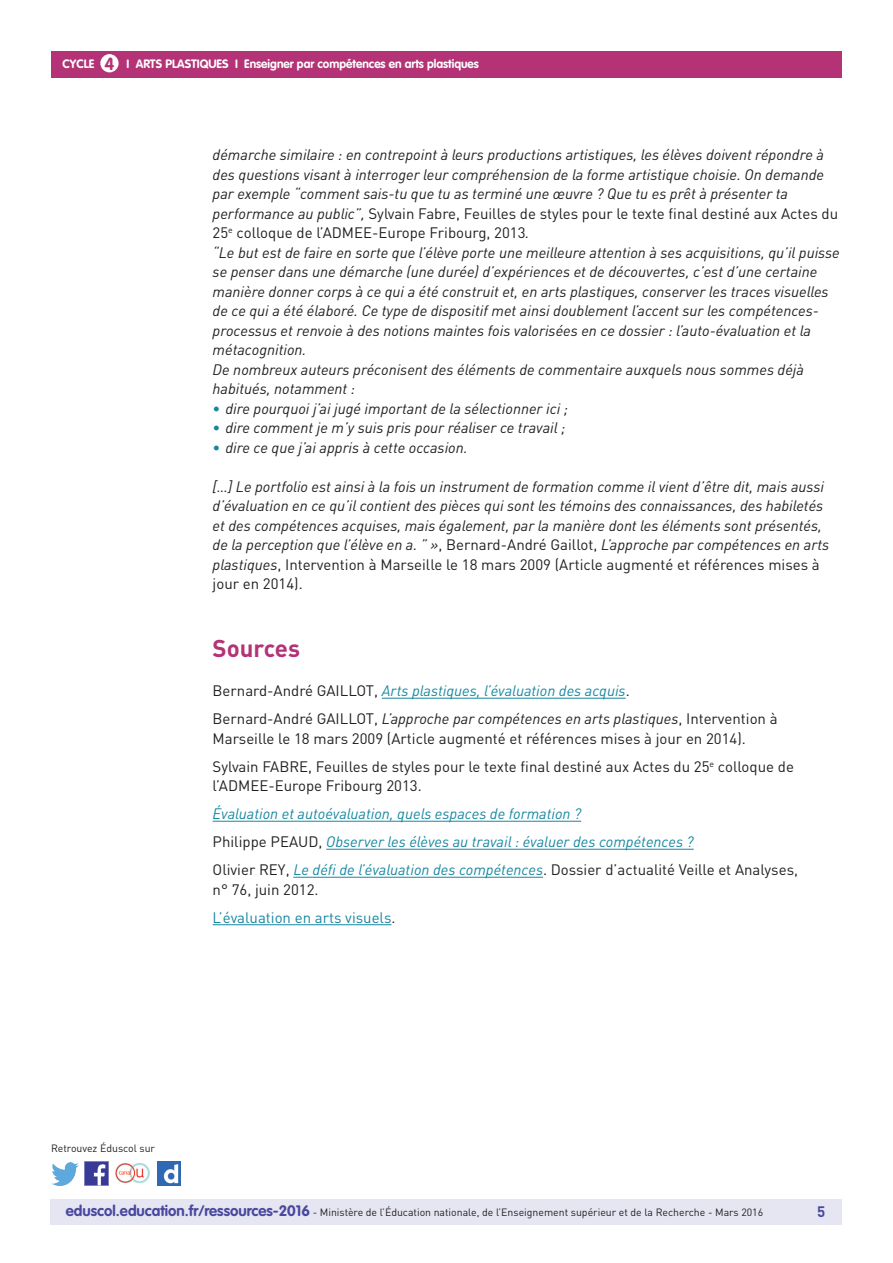
<style>
.page{position:relative;width:893px;height:1263px;background:#fff}
.page>*{position:absolute;margin:0;border:0;box-sizing:border-box;transform-origin:0 0}
.t1{font:700 24px "DIN Pro";color:#b43376}
.t2{font:italic 15px/19.5px "DIN Pro";color:#231f20}
.t3{font:15px/28px "DIN Pro";color:#231f20}
.t4{font:italic 15px/28px "DIN Pro";color:#16879f}
.t5{font:15px/28px "DIN Pro";color:#16879f}
.t6{font:700 15px "DIN Pro";color:#4a489e}
.t7{font:700 12px "VAG Rounded Std";color:#fff}
.t8{font:10.5px "DIN Pro";color:#231f20}
.s1{font-size:17.25px;color:#b43376}
.s2{font-style:normal}
.s3{font-style:normal;color:#16879f}
.s4{font-style:italic;color:#16879f}
.s5{font-style:italic}
.s6{font-style:normal;color:#231f20}
.s7{color:#231f20}
.s8{font-family:"VAG Rounded Std";font-weight:700;font-size:15px;color:#4a489e}
</style>
<div class="page">
<div style="left:50px;top:1199px;width:791px;height:26px;background:#e6e5f2"></div>
<div style="left:51px;top:51px;width:791px;height:27px;background:#b43376"></div>
<div style="left:100px;top:54px;width:19px;height:18px;background:#fff;border-radius:50%"></div>
<img style="left:85px;top:1162px;width:23px;height:23px">
<img style="left:51px;top:1163px;width:28px;height:22px">
<img style="left:158px;top:1162px;width:22px;height:23px">
<img style="left:115px;top:1163px;width:35px;height:21px">
<hr style="left:382px;top:698px;width:244px;height:1px;background:#16879f">
<hr style="left:213px;top:821px;width:368px;height:1px;background:#16879f">
<hr style="left:326px;top:849px;width:368px;height:1px;background:#16879f">
<hr style="left:293px;top:877px;width:250px;height:1px;background:#16879f">
<hr style="left:213px;top:924px;width:178px;height:1px;background:#16879f">
<p class="t7" style="left:63px;top:57px;width:418px">CYCLE <span class="s1">4</span> I Arts plastiques I Enseigner par compétences en arts plastiques</p>
<p class="t2" style="left:213px;top:145px;width:629px">démarche similaire : en contrepoint à leurs productions artistiques, les élèves doivent répondre à des questions visant à interroger leur compréhension de la forme artistique choisie. On demande par exemple “comment sais-tu que tu as terminé une œuvre ? Que tu es prêt à présenter ta performance au public”, <span class="s2">Sylvain Fabre, Feuilles de styles pour le texte final destiné aux Actes du 25</span><sup>e</sup> <span class="s2">colloque de l’ADMEE-Europe Fribourg, 2013</span>.<br>“Le but est de faire en sorte que l’élève porte une meilleure attention à ses acquisitions, qu’il puisse se penser dans une démarche (une durée) d’expériences et de découvertes, c’est d’une certaine manière donner corps à ce qui a été construit et, en arts plastiques, conserver les traces visuelles de ce qui a été élaboré. Ce type de dispositif met ainsi doublement l’accent sur les compétences&shy;processus et renvoie à des notions maintes fois valorisées en ce dossier : l’auto-évaluation et la métacognition.<br>De nombreux auteurs préconisent des éléments de commentaire auxquels nous sommes déjà habitués, notamment :</p>
<p class="t2" style="left:213px;top:398px;width:357px"><span class="s3">•</span> dire pourquoi j’ai jugé important de la sélectionner ici ;</p>
<p class="t2" style="left:213px;top:418px;width:354px"><span class="s3">•</span> dire comment je m’y suis pris pour réaliser ce travail ;</p>
<p class="t2" style="left:213px;top:437px;width:257px"><span class="s3">•</span> dire ce que j’ai appris à cette occasion.</p>
<p class="t2" style="left:213px;top:476px;width:618px">[…] Le portfolio est ainsi à la fois un instrument de formation comme il vient d’être dit, mais aussi d’évaluation en ce qu’il contient des pièces qui sont les témoins des connaissances, des habiletés et des compétences acquises, mais également, par la manière dont les éléments sont présentés, de la perception que l’élève en a. ” »<span class="s2">, Bernard-André Gaillot,</span> L’approche par compétences en arts plastiques<span class="s2">, Intervention à Marseille le 18 mars 2009 (Article augmenté et références mises à jour en 2014).</span></p>
<h1 class="t1" style="left:213px;top:633px;width:89px">Sources</h1>
<p class="t3" style="left:213px;top:676px;width:567px">Bernard-André GAILLOT, <span class="s4">Arts plastiques, l’évaluation des acquis</span>.<br>Bernard-André GAILLOT, <span class="s5">L’approche par compétences en arts plastiques</span>, Intervention à</p>
<p class="t3" style="left:213px;top:724px;width:583px">Marseille le 18 mars 2009 (Article augmenté et références mises à jour en 2014).<br>Sylvain FABRE, Feuilles de styles pour le texte final destiné aux Actes du 25<sup>e</sup> colloque de</p>
<p class="t3" style="left:213px;top:771px;width:211px">l’ADMEE-Europe Fribourg 2013.</p>
<p class="t4" style="left:213px;top:799px;width:587px">Évaluation et autoévaluation, quels espaces de formation ?<br><span class="s6">Philippe PEAUD,</span> Observer les élèves au travail : évaluer des compétences ?<br><span class="s6">Olivier REY,</span> Le défi de l’évaluation des compétences<span class="s6">. Dossier d’actualité Veille et Analyses,</span></p>
<p class="t5" style="left:213px;top:875px;width:184px"><span class="s7">n° 76, juin 2012.<br></span>L’évaluation en arts visuels<span class="s7">.</span></p>
<p class="t8" style="left:51px;top:1141px;width:106px">Retrouvez Éduscol sur</p>
<p class="t8" style="left:66px;top:1205px;width:699px"><span class="s8">eduscol.education.fr/ressources-2016</span> - Ministère de l’Éducation nationale, de l’Enseignement supérieur et de la Recherche - Mars 2016</p>
<p class="t6" style="left:817px;top:1201px;width:10px">5</p>
</div>
